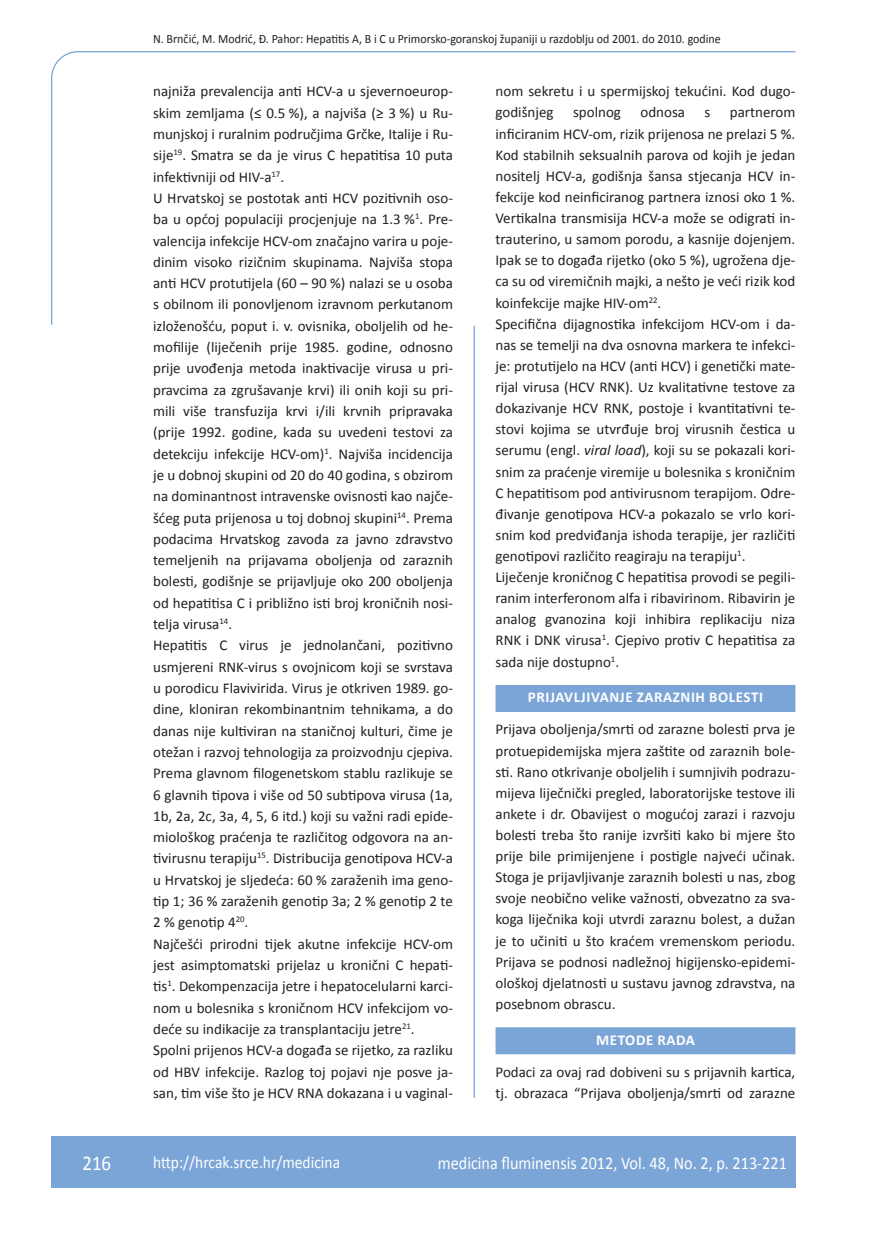
<style>
.page{position:relative;width:872px;height:1234px;background:#fff}
.page>*{position:absolute;margin:0;border:0;box-sizing:border-box;transform-origin:0 0}
.t1{font:21px "Calibri";color:#fff;scale:.9 1}
.t2{font:18px "Calibri";color:#fff;scale:.9 1}
.t3{font:17.25px "Calibri";color:#fff;scale:.9 1}
.osnovni_tekst{font:15px/21.3px "Calibri";color:#231f20;text-align:justify}
.naslov_ruler{font:700 15px "Calibri";letter-spacing:.04em;color:#fff}
.glava{font:12.75px "Calibri";color:#231f20;scale:.94 1}
.s1{font-style:italic}
</style>
<div class="page">
<svg style="left:51px;top:51px;width:745px;height:274px"></svg>
<hr style="left:473px;top:325px;width:2px;height:772px;background:#7ca5d7">
<div style="left:51px;top:1135px;width:744px;height:51px;background:#7ca5d7"></div>
<div style="left:495px;top:684px;width:300px;height:27px;background:#7ca5d7"></div>
<div style="left:495px;top:1027px;width:300px;height:27px;background:#7ca5d7"></div>
<p class="glava" style="left:153px;top:30px;width:605px">N. Brnčić, M. Modrić, Đ. Pahor: Hepatitis A, B i C u Primorsko-goranskoj županiji u razdoblju od 2001. do 2010. godine</p>
<p class="osnovni_tekst" style="left:153px;top:80px;width:301px">najniža prevalencija anti HCV-a u sjevernoeurop&shy;skim zemljama (≤ 0.5 %), a najviša (≥ 3 %) u Ru&shy;munjskoj i ruralnim područjima Grčke, Italije i Ru&shy;sije<sup>19</sup>. Smatra se da je virus C hepatitisa 10 puta infektivniji od HIV-a<sup>17</sup>.</p>
<p class="osnovni_tekst" style="left:153px;top:186px;width:301px">U Hrvatskoj se postotak anti HCV pozitivnih oso&shy;ba u općoj populaciji procjenjuje na 1.3 %<sup>1</sup>. Pre&shy;valencija infekcije HCV-om značajno varira u poje&shy;dinim visoko rizičnim skupinama. Najviša stopa anti HCV protutijela (60 – 90 %) nalazi se u osoba s obilnom ili ponovljenom izravnom perkutanom izloženošću, poput i. v. ovisnika, oboljelih od he&shy;mofilije (liječenih prije 1985. godine, odnosno prije uvođenja metoda inaktivacije virusa u pri&shy;pravcima za zgrušavanje krvi) ili onih koji su pri&shy;mili više transfuzija krvi i/ili krvnih pripravaka (prije 1992. godine, kada su uvedeni testovi za detekciju infekcije HCV-om)<sup>1</sup>. Najviša incidencija je u dobnoj skupini od 20 do 40 godina, s obzirom na dominantnost intravenske ovisnosti kao najče&shy;šćeg puta prijenosa u toj dobnoj skupini<sup>14</sup>. Prema podacima Hrvatskog zavoda za javno zdravstvo temeljenih na prijavama oboljenja od zaraznih bolesti, godišnje se prijavljuje oko 200 oboljenja od hepatitisa C i približno isti broj kroničnih nosi&shy;telja virusa<sup>14</sup>.</p>
<p class="osnovni_tekst" style="left:153px;top:634px;width:301px">Hepatitis C virus je jednolančani, pozitivno usmjereni RNK-virus s ovojnicom koji se svrstava u porodicu Flavivirida. Virus je otkriven 1989. go&shy;dine, kloniran rekombinantnim tehnikama, a do danas nije kultiviran na staničnoj kulturi, čime je otežan i razvoj tehnologija za proizvodnju cjepiva.<br>Prema glavnom filogenetskom stablu razlikuje se 6 glavnih tipova i više od 50 subtipova virusa (1a, 1b, 2a, 2c, 3a, 4, 5, 6 itd.) koji su važni radi epide&shy;miološkog praćenja te različitog odgovora na an&shy;tivirusnu terapiju<sup>15</sup>. Distribucija genotipova HCV-a u Hrvatskoj je sljedeća: 60 % zaraženih ima geno&shy;tip 1; 36 % zaraženih genotip 3a; 2 % genotip 2 te 2 % genotip 4<sup>20</sup>.</p>
<p class="osnovni_tekst" style="left:153px;top:932px;width:301px">Najčešći prirodni tijek akutne infekcije HCV-om jest asimptomatski prijelaz u kronični C hepati&shy;tis<sup>1</sup>. Dekompenzacija jetre i hepatocelularni karci&shy;nom u bolesnika s kroničnom HCV infekcijom vo&shy;deće su indikacije za transplantaciju jetre<sup>21</sup>.</p>
<p class="osnovni_tekst" style="left:153px;top:1038px;width:301px">Spolni prijenos HCV-a događa se rijetko, za razliku od HBV infekcije. Razlog toj pojavi nje posve ja&shy;san, tim više što je HCV RNA dokazana i u vaginal-</p>
<p class="osnovni_tekst" style="left:495px;top:80px;width:301px">nom sekretu i u spermijskoj tekućini. Kod dugo&shy;godišnjeg</p>
<p class="osnovni_tekst" style="left:573px;top:101px;width:49px">spolnog</p>
<p class="osnovni_tekst" style="left:640px;top:101px;width:46px">odnosa</p>
<p class="osnovni_tekst" style="left:704px;top:101px;width:7px">s</p>
<p class="osnovni_tekst" style="left:495px;top:101px;width:301px;text-indent:234px">partnerom inficiranim HCV-om, rizik prijenosa ne prelazi 5 %.<br>Kod stabilnih seksualnih parova od kojih je jedan nositelj HCV-a, godišnja šansa stjecanja HCV in&shy;fekcije kod neinficiranog partnera iznosi oko 1 %.<br>Vertikalna transmisija HCV-a može se odigrati in&shy;trauterino, u samom porodu, a kasnije dojenjem.<br>Ipak se to događa rijetko (oko 5 %), ugrožena dje&shy;ca su od viremičnih majki, a nešto je veći rizik kod koinfekcije majke HIV-om<sup>22</sup>.</p>
<p class="osnovni_tekst" style="left:495px;top:312px;width:301px">Specifična dijagnostika infekcijom HCV-om i da&shy;nas se temelji na dva osnovna markera te infekci&shy;je: protutijelo na HCV (anti HCV) i genetički mate&shy;rijal virusa (HCV RNK). Uz kvalitativne testove za dokazivanje HCV RNK, postoje i kvantitativni te&shy;stovi kojima se utvrđuje broj virusnih čestica u serumu (engl. <span class="s1">viral load</span>), koji su se pokazali kori&shy;snim za praćenje viremije u bolesnika s kroničnim C hepatitisom pod antivirusnom terapijom. Odre&shy;đivanje genotipova HCV-a pokazalo se vrlo kori&shy;snim kod predviđanja ishoda terapije, jer različiti genotipovi različito reagiraju na terapiju<sup>1</sup>.</p>
<p class="osnovni_tekst" style="left:495px;top:565px;width:301px">Liječenje kroničnog C hepatitisa provodi se pegili&shy;ranim interferonom alfa i ribavirinom. Ribavirin je analog gvanozina koji inhibira replikaciju niza RNK i DNK virusa<sup>1</sup>. Cjepivo protiv C hepatitisa za sada nije dostupno<sup>1</sup>.</p>
<p class="naslov_ruler" style="left:528px;top:687px;width:236px">PRIJAVLJIVANJE ZARAZNIH BOLESTI</p>
<p class="osnovni_tekst" style="left:495px;top:718px;width:301px">Prijava oboljenja/smrti od zarazne bolesti prva je protuepidemijska mjera zaštite od zaraznih bole&shy;sti. Rano otkrivanje oboljelih i sumnjivih podrazu&shy;mijeva liječnički pregled, laboratorijske testove ili ankete i dr. Obavijest o mogućoj zarazi i razvoju bolesti treba što ranije izvršiti kako bi mjere što prije bile primijenjene i postigle najveći učinak.<br>Stoga je prijavljivanje zaraznih bolesti u nas, zbog svoje neobično velike važnosti, obvezatno za sva&shy;koga liječnika koji utvrdi zaraznu bolest, a dužan je to učiniti u što kraćem vremenskom periodu.<br>Prijava se podnosi nadležnoj higijensko-epidemi&shy;ološkoj djelatnosti u sustavu javnog zdravstva, na posebnom obrascu.</p>
<p class="naslov_ruler" style="left:596px;top:1030px;width:100px">METODE RADA</p>
<p class="osnovni_tekst" style="left:495px;top:1060px;width:301px">Podaci za ovaj rad dobiveni su s prijavnih kartica, tj. obrazaca “Prijava oboljenja/smrti od zarazne</p>
<p class="t1" style="left:82px;top:1149px;width:33px">216</p>
<p class="t3" style="left:153px;top:1150px;width:209px">http://hrcak.srce.hr/medicina</p>
<p class="t2" style="left:438px;top:1151px;width:389px">medicina fluminensis 2012, Vol. 48, No. 2, p. 213-221</p>
</div>
